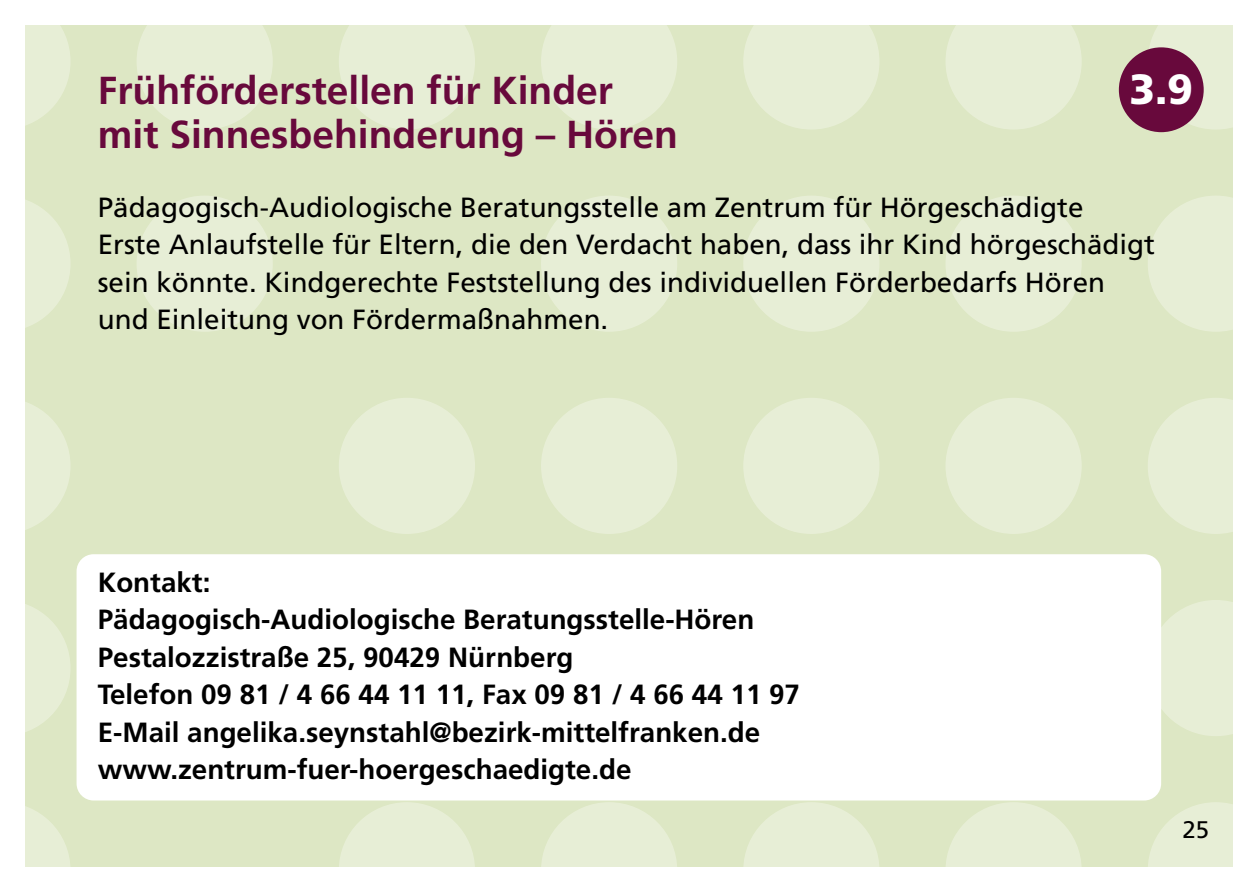
<style>
.page{position:relative;width:1259px;height:893px;background:#fff}
.page>*{position:absolute;margin:0;border:0;box-sizing:border-box;transform-origin:0 0}
.t1{font:900 42.3px "Frutiger";color:#fff}
.t2{font:700 39px/43.5px "Frutiger";color:#68093c}
.t3{font:27.6px/37.5px "Frutiger";color:#000}
.t4{font:700 27.6px/37.5px "Frutiger";color:#000}
.t5{font:24px "Frutiger";color:#000}
</style>
<div class="page">
<div style="left:26px;top:26px;width:1207px;height:841px;background:#dde7c4"></div>
<svg style="left:26px;top:26px;width:44px;height:99px"></svg>
<svg style="left:137px;top:26px;width:136px;height:103px"></svg>
<svg style="left:339px;top:26px;width:136px;height:103px"></svg>
<svg style="left:541px;top:26px;width:136px;height:103px"></svg>
<svg style="left:743px;top:26px;width:136px;height:103px"></svg>
<svg style="left:946px;top:26px;width:135px;height:103px"></svg>
<div style="left:1149px;top:26px;width:84px;height:104px;background:#e7eed6"></div>
<svg style="left:26px;top:200px;width:44px;height:127px"></svg>
<div style="left:137px;top:196px;width:136px;height:136px;background:#e7eed6;border-radius:50%"></div>
<div style="left:541px;top:196px;width:136px;height:136px;background:#e7eed6;border-radius:50%"></div>
<div style="left:743px;top:196px;width:136px;height:136px;background:#e7eed6;border-radius:50%"></div>
<div style="left:945px;top:196px;width:136px;height:136px;background:#e7eed6;border-radius:50%"></div>
<svg style="left:1148px;top:196px;width:85px;height:136px"></svg>
<svg style="left:26px;top:402px;width:44px;height:127px"></svg>
<div style="left:339px;top:398px;width:136px;height:136px;background:#e7eed6;border-radius:50%"></div>
<div style="left:541px;top:398px;width:136px;height:136px;background:#e7eed6;border-radius:50%"></div>
<div style="left:743px;top:398px;width:136px;height:136px;background:#e7eed6;border-radius:50%"></div>
<div style="left:945px;top:398px;width:136px;height:136px;background:#e7eed6;border-radius:50%"></div>
<svg style="left:1148px;top:398px;width:85px;height:136px"></svg>
<svg style="left:26px;top:604px;width:44px;height:128px"></svg>
<svg style="left:1161px;top:600px;width:72px;height:136px;background:#e6edd4"></svg>
<svg style="left:26px;top:807px;width:44px;height:60px"></svg>
<svg style="left:339px;top:802px;width:136px;height:65px"></svg>
<svg style="left:541px;top:802px;width:136px;height:65px"></svg>
<svg style="left:743px;top:802px;width:136px;height:65px"></svg>
<svg style="left:946px;top:802px;width:135px;height:65px"></svg>
<svg style="left:1148px;top:802px;width:85px;height:65px"></svg>
<div style="left:1118px;top:47px;width:85px;height:85px;background:#68093c;border-radius:50%"></div>
<div style="left:77px;top:554px;width:1084px;height:246px;background:#fff;border-radius:17px"></div>
<h1 class="t1" style="left:1129px;top:64px;width:65px">3.9</h1>
<h2 class="t2" style="left:98px;top:69px;width:582px">Frühförderstellen für Kinder mit Sinnesbehinderung – Hören</h2>
<p class="t3" style="left:98px;top:188px;width:1058px">Pädagogisch-Audiologische Beratungsstelle am Zentrum für Hörgeschädigte<br>Erste Anlaufstelle für Eltern, die den Verdacht haben, dass ihr Kind hörgeschädigt sein könnte. Kindgerechte Feststellung des individuellen Förderbedarfs Hören und Einleitung von Fördermaßnahmen.</p>
<p class="t4" style="left:98px;top:563px;width:703px">Kontakt:<br>Pädagogisch-Audiologische Beratungsstelle-Hören Pestalozzistraße 25, 90429 Nürnberg<br>Telefon 09 81 / 4 66 44 11 11, Fax 09 81 / 4 66 44 11 97<br>E-Mail angelika.seynstahl@bezirk-mittelfranken.de www.zentrum-fuer-hoergeschaedigte.de</p>
<p class="t5" style="left:1182px;top:815px;width:28px">25</p>
</div>
